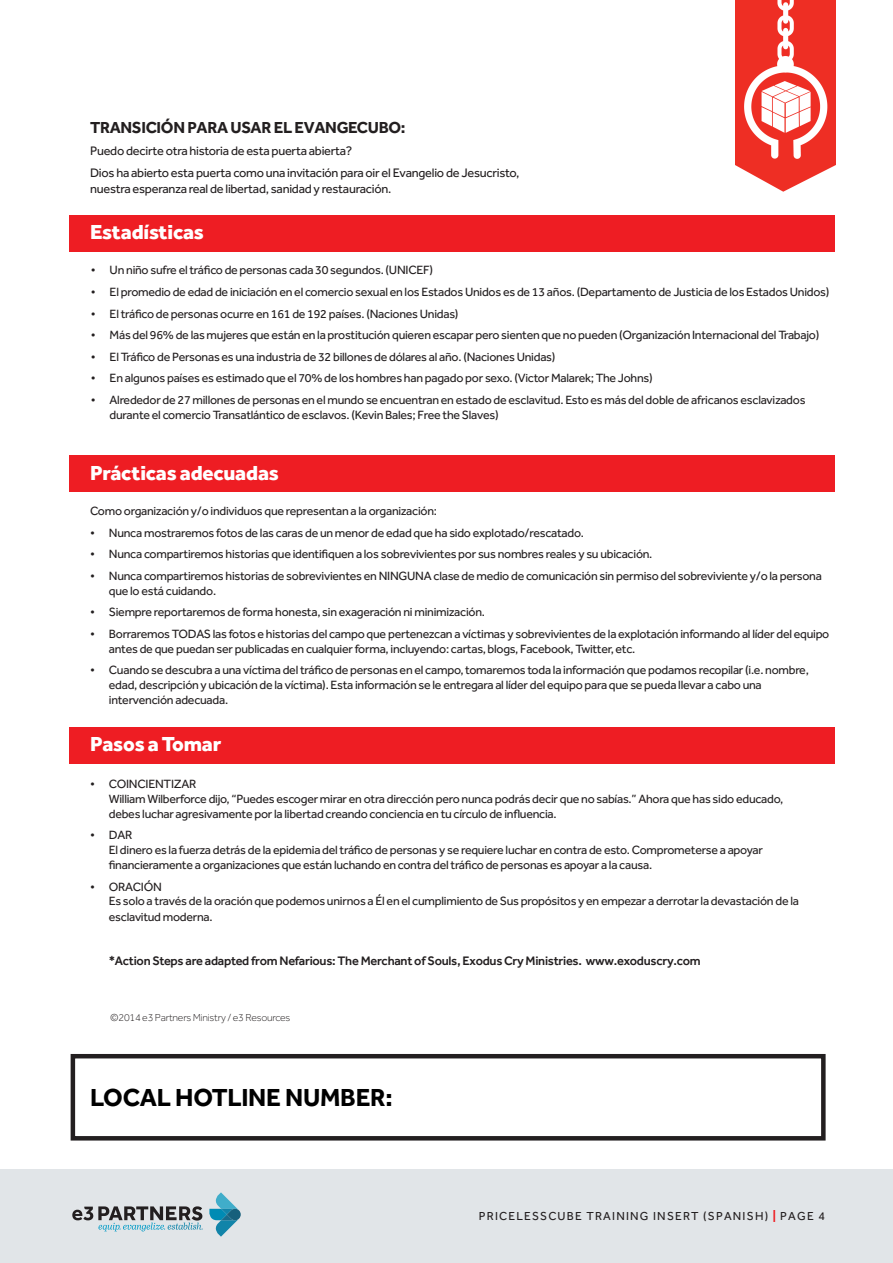
<style>
.page{position:relative;width:893px;height:1263px;background:#fff}
.page>*{position:absolute;margin:0;border:0;box-sizing:border-box;transform-origin:0 0}
.t1{font:700 25.5px "Effra";letter-spacing:-.01em;color:#000}
.t2{font:800 21px "Effra";letter-spacing:-.01em;color:#fff}
.t3{font:700 16.5px "Effra";letter-spacing:-.02em;color:#231f20}
.t4{font:12.75px/15.3px "Effra";letter-spacing:-.02em;color:#231f20}
.t5{font:500 12.75px "Effra";letter-spacing:-.02em;color:#231f20}
.t6{font:12.3px/14.9px "Effra";letter-spacing:-.02em;color:#231f20}
.t7{font:12px "Effra";letter-spacing:.1em;color:#231f20}
.t8{font:300 10.5px "Effra";letter-spacing:-.02em;color:#231f20}
.s1{font-weight:700;color:#ee1d23}
</style>
<div class="page">
<img style="left:735px;top:0;width:100px;height:192px">
<div style="left:0;top:1169px;width:893px;height:94px;background:#e1e5e8"></div>
<svg style="left:72px;top:1206px;width:131px;height:25px"></svg>
<svg style="left:209px;top:1192px;width:32px;height:45px"></svg>
<div style="left:70px;top:215px;width:765px;height:36px;background:#ee1d23"></div>
<div style="left:70px;top:727px;width:765px;height:37px;background:#ee1d23"></div>
<div style="left:70px;top:455px;width:765px;height:37px;background:#ee1d23"></div>
<div style="left:71px;top:1054px;width:755px;height:86px;border:4px solid #231f20"></div>
<p class="t3" style="left:90px;top:118px;width:317px">TRANSICIÓN PARA USAR EL EVANGECUBO:</p>
<p class="t4" style="left:90px;top:143px;width:264px">Puedo decirte otra historia de esta puerta abierta?</p>
<p class="t4" style="left:90px;top:165px;width:431px">Dios ha abierto esta puerta como una invitación para oir el Evangelio de Jesucristo, nuestra esperanza real de libertad, sanidad y restauración.</p>
<p class="t2" style="left:90px;top:219px;width:116px">Estadísticas</p>
<p class="t6" style="left:91px;top:263px;width:344px">• Un niño sufre el tráfico de personas cada 30 segundos. (UNICEF)</p>
<p class="t6" style="left:91px;top:284px;width:740px">• El promedio de edad de iniciación en el comercio sexual en los Estados Unidos es de 13 años. (Departamento de Justicia de los Estados Unidos)</p>
<p class="t6" style="left:91px;top:306px;width:369px">• El tráfico de personas ocurre en 161 de 192 países. (Naciones Unidas)</p>
<p class="t6" style="left:91px;top:327px;width:730px">• Más del 96% de las mujeres que están en la prostitución quieren escapar pero sienten que no pueden (Organización Internacional del Trabajo)</p>
<p class="t6" style="left:91px;top:349px;width:466px">• El Tráfico de Personas es una industria de 32 billones de dólares al año. (Naciones Unidas)</p>
<p class="t6" style="left:91px;top:371px;width:563px">• En algunos países es estimado que el 70% de los hombres han pagado por sexo. (Victor Malarek; The Johns)</p>
<p class="t6" style="left:110px;top:392px;width:697px;text-indent:-19px">• Alrededor de 27 millones de personas en el mundo se encuentran en estado de esclavitud. Esto es más del doble de africanos esclavizados durante el comercio Transatlántico de esclavos. (Kevin Bales; Free the Slaves)</p>
<p class="t2" style="left:90px;top:459px;width:191px">Prácticas adecuadas</p>
<p class="t6" style="left:90px;top:503px;width:348px">Como organización y/o individuos que representan a la organización:</p>
<p class="t6" style="left:90px;top:525px;width:495px">• Nunca mostraremos fotos de las caras de un menor de edad que ha sido explotado/rescatado.</p>
<p class="t6" style="left:90px;top:546px;width:564px">• Nunca compartiremos historias que identifiquen a los sobrevivientes por sus nombres reales y su ubicación.</p>
<p class="t6" style="left:109px;top:568px;width:715px;text-indent:-19px">• Nunca compartiremos historias de sobrevivientes en NINGUNA clase de medio de comunicación sin permiso del sobreviviente y/o la persona que lo está cuidando.</p>
<p class="t6" style="left:90px;top:605px;width:396px">• Siempre reportaremos de forma honesta, sin exageración ni minimización.</p>
<p class="t6" style="left:109px;top:626px;width:722px;text-indent:-19px">• Borraremos TODAS las fotos e historias del campo que pertenezcan a víctimas y sobrevivientes de la explotación informando al líder del equipo antes de que puedan ser publicadas en cualquier forma, incluyendo: cartas, blogs, Facebook, Twitter, etc.</p>
<p class="t6" style="left:109px;top:663px;width:701px;text-indent:-19px">• Cuando se descubra a una víctima del tráfico de personas en el campo, tomaremos toda la información que podamos recopilar (i.e. nombre, edad, descripción y ubicación de la víctima). Esta información se le entregara al líder del equipo para que se pueda llevar a cabo una intervención adecuada.</p>
<p class="t2" style="left:90px;top:731px;width:133px">Pasos a Tomar</p>
<p class="t6" style="left:109px;top:776px;width:676px;text-indent:-19px">• COINCIENTIZAR<br>William Wilberforce dijo, “Puedes escoger mirar en otra dirección pero nunca podrás decir que no sabías.” Ahora que has sido educado, debes luchar agresivamente por la libertad creando conciencia en tu círculo de influencia.</p>
<p class="t6" style="left:109px;top:828px;width:656px;text-indent:-19px">• DAR<br>El dinero es la fuerza detrás de la epidemia del tráfico de personas y se requiere luchar en contra de esto. Comprometerse a apoyar financieramente a organizaciones que están luchando en contra del tráfico de personas es apoyar a la causa.</p>
<p class="t6" style="left:109px;top:879px;width:692px;text-indent:-19px">• ORACIÓN<br>Es solo a través de la oración que podemos unirnos a Él en el cumplimiento de Sus propósitos y en empezar a derrotar la devastación de la esclavitud moderna.</p>
<p class="t5" style="left:109px;top:953px;width:593px">*Action Steps are adapted from Nefarious: The Merchant of Souls, Exodus Cry Ministries. www.exoduscry.com</p>
<p class="t8" style="left:110px;top:1011px;width:182px">©2014 e3 Partners Ministry / e3 Resources</p>
<p class="t1" style="left:90px;top:1082px;width:304px">LOCAL HOTLINE NUMBER:</p>
<p class="t7" style="left:479px;top:1209px;width:348px">PRICELESSCUBE TRAINING INSERT (SPANISH) <span class="s1">|</span> PAGE 4</p>
</div>
